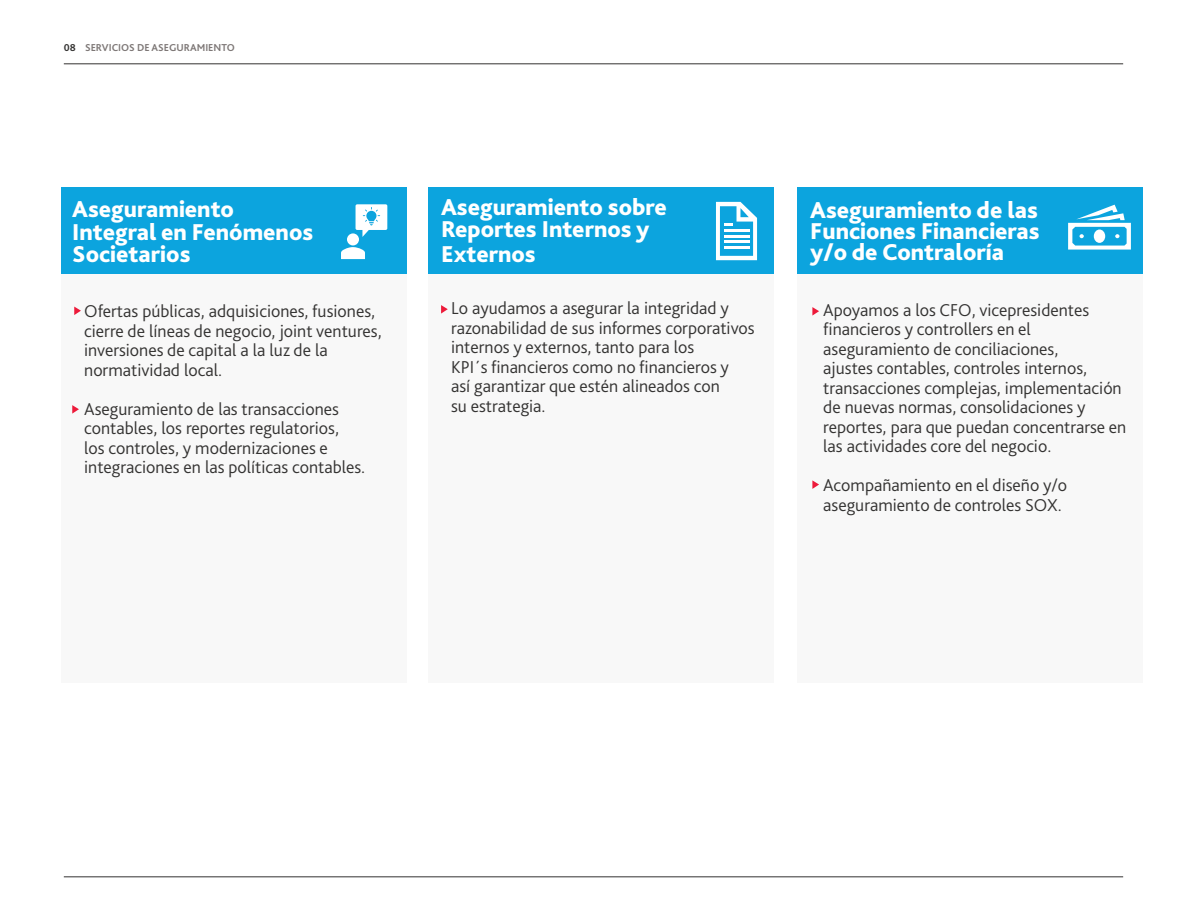
<style>
.page{position:relative;width:1187px;height:919px;background:#fff}
.page>*{position:absolute;margin:0;border:0;box-sizing:border-box;transform-origin:0 0}
.t1{font:800 24px/22.5px "Bliss Pro";color:#fff}
.t2{font:300 18px/19.5px "Bliss Pro";color:#333231}
.t3{font:700 10.5px "Bliss Pro";color:#7d7776}
.s1{color:#333231}
</style>
<div class="page">
<hr style="left:64px;top:63px;width:1059px;height:1px;background:#333231">
<hr style="left:64px;top:876px;width:1059px;height:1px;background:#333231">
<div style="left:61px;top:272px;width:345px;height:410px;background:#f8f8f8"></div>
<div style="left:427px;top:272px;width:346px;height:410px;background:#f8f8f8"></div>
<div style="left:796px;top:272px;width:346px;height:410px;background:#f8f8f8"></div>
<div style="left:61px;top:187px;width:345px;height:87px;background:#0ca4de"></div>
<div style="left:427px;top:187px;width:346px;height:87px;background:#0ca4de"></div>
<div style="left:796px;top:187px;width:346px;height:87px;background:#0ca4de"></div>
<svg style="left:74px;top:306px;width:7px;height:9px"></svg>
<svg style="left:72px;top:405px;width:7px;height:8px"></svg>
<svg style="left:441px;top:305px;width:7px;height:8px"></svg>
<svg style="left:812px;top:307px;width:7px;height:8px"></svg>
<svg style="left:812px;top:480px;width:7px;height:9px"></svg>
<svg style="left:341px;top:247px;width:24px;height:12px"></svg>
<div style="left:347px;top:233px;width:12px;height:12px;background:#fff;border-radius:50%"></div>
<svg style="left:355px;top:204px;width:32px;height:33px"></svg>
<svg style="left:716px;top:202px;width:41px;height:58px"></svg>
<hr style="left:723px;top:235px;width:26px;height:2px;background:#fff">
<hr style="left:723px;top:240px;width:26px;height:3px;background:#fff">
<hr style="left:723px;top:246px;width:26px;height:3px;background:#fff">
<svg style="left:1068px;top:205px;width:62px;height:44px"></svg>
<p class="t3" style="left:64px;top:40px;width:173px"><span class="s1">08</span> SERVICIOS DE ASEGURAMIENTO</p>
<p class="t1" style="left:72px;top:197px;width:242px">Aseguramiento<br>Integral en Fenómenos<br>Societarios</p>
<p class="t1" style="left:441px;top:195px;width:227px;line-height:23.2px">Aseguramiento sobre<br>Reportes Internos y<br>Externos</p>
<p class="t1" style="left:810px;top:199px;width:231px;line-height:21px;text-align:justify">Aseguramiento de las Funciones Financieras y/o de Contraloría</p>
<p class="t2" style="left:84px;top:301px;width:299px">Ofertas públicas, adquisiciones, fusiones, cierre de líneas de negocio, joint ventures, inversiones de capital a la luz de la normatividad local.</p>
<p class="t2" style="left:84px;top:398px;width:282px">Aseguramiento de las transacciones contables, los reportes regulatorios,<br>los controles, y modernizaciones e integraciones en las políticas contables.</p>
<p class="t2" style="left:451px;top:298px;width:305px">Lo ayudamos a asegurar la integridad y razonabilidad de sus informes corporativos internos y externos, tanto para los<br>KPI´s financieros como no financieros y<br>así garantizar que estén alineados con<br>su estrategia.</p>
<p class="t2" style="left:823px;top:299px;width:304px">Apoyamos a los CFO, vicepresidentes financieros y controllers en el aseguramiento de conciliaciones,<br>ajustes contables, controles internos, transacciones complejas, implementación de nuevas normas, consolidaciones y reportes, para que puedan concentrarse en las actividades core del negocio.</p>
<p class="t2" style="left:823px;top:475px;width:245px">Acompañamiento en el diseño y/o aseguramiento de controles SOX.</p>
</div>
